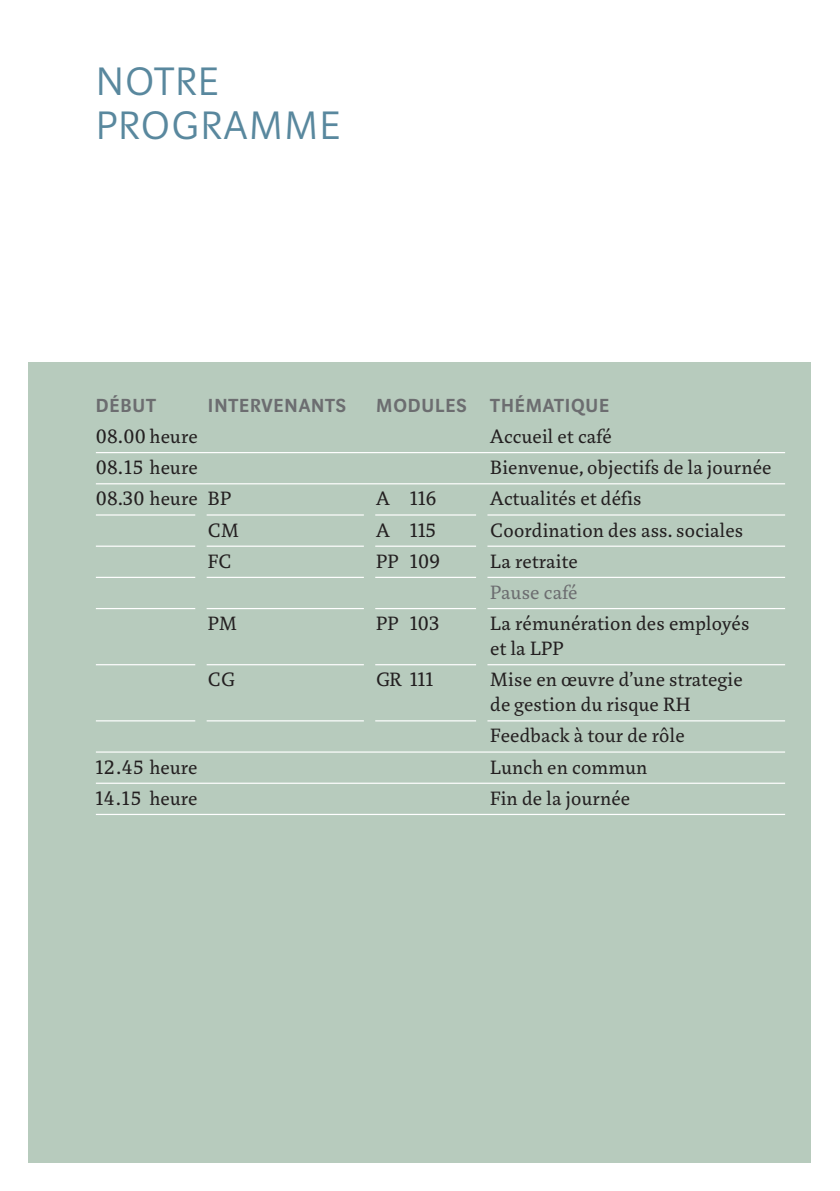
<style>
.page{position:relative;width:840px;height:1191px;background:#fff}
.page>*{position:absolute;margin:0;border:0;box-sizing:border-box;transform-origin:0 0}
.t1{font:300 44px/44px "Marat Sans";letter-spacing:.04em;color:#59889e}
.t2{font:21px/25px "Marat";letter-spacing:.015em;color:#231f20}
.t3{font:600 21px "Marat Sans";letter-spacing:.04em;color:#6c6d70}
.t4{font:21px "Marat";letter-spacing:.015em;color:#6c6d70}
</style>
<div class="page">
<div style="left:29px;top:362px;width:781px;height:800px;background:#b7cbbd"></div>
<hr style="left:96px;top:452px;width:688px;height:1px;background:#fff">
<hr style="left:96px;top:483px;width:688px;height:1px;background:#fff">
<hr style="left:96px;top:514px;width:688px;height:1px;background:#fff">
<hr style="left:96px;top:545px;width:688px;height:2px;background:#fff">
<hr style="left:96px;top:577px;width:688px;height:1px;background:#fff">
<hr style="left:96px;top:608px;width:688px;height:1px;background:#fff">
<hr style="left:96px;top:664px;width:688px;height:1px;background:#fff">
<hr style="left:96px;top:720px;width:688px;height:1px;background:#fff">
<hr style="left:96px;top:751px;width:688px;height:1px;background:#fff">
<hr style="left:96px;top:782px;width:688px;height:2px;background:#fff">
<hr style="left:96px;top:814px;width:688px;height:1px;background:#fff">
<div style="left:195px;top:511px;width:11px;height:225px;background:#b7cbbd"></div>
<div style="left:363px;top:494px;width:12px;height:242px;background:#b7cbbd"></div>
<div style="left:476px;top:494px;width:11px;height:242px;background:#b7cbbd"></div>
<h1 class="t1" style="left:96px;top:60px;width:246px">NOTRE<br>PROGRAMME</h1>
<p class="t3" style="left:96px;top:394px;width:61px">DÉBUT</p>
<p class="t3" style="left:208px;top:394px;width:139px">INTERVENANTS</p>
<p class="t3" style="left:376px;top:394px;width:234px">MODULES THÉMATIQUE</p>
<p class="t2" style="left:96px;top:424px;width:103px">08.00 heure</p>
<p class="t2" style="left:490px;top:424px;width:123px">Accueil et café</p>
<p class="t2" style="left:96px;top:455px;width:103px">08.15 heure</p>
<p class="t2" style="left:490px;top:455px;width:282px">Bienvenue, objectifs de la journée</p>
<p class="t2" style="left:96px;top:486px;width:137px">08.30 heure BP</p>
<p class="t2" style="left:376px;top:486px;width:62px">A 116</p>
<p class="t2" style="left:490px;top:486px;width:152px">Actualités et défis</p>
<p class="t2" style="left:208px;top:517px;width:32px">CM</p>
<p class="t2" style="left:376px;top:517px;width:61px">A 115</p>
<p class="t2" style="left:490px;top:517px;width:254px">Coordination des ass. sociales</p>
<p class="t2" style="left:208px;top:549px;width:25px">FC</p>
<p class="t2" style="left:376px;top:549px;width:65px">PP 109</p>
<p class="t2" style="left:490px;top:549px;width:89px">La retraite</p>
<p class="t4" style="left:490px;top:581px;width:89px">Pause café</p>
<p class="t2" style="left:208px;top:611px;width:30px">PM</p>
<p class="t2" style="left:376px;top:611px;width:64px">PP 103</p>
<p class="t2" style="left:490px;top:611px;width:260px">La rémunération des employés et la LPP</p>
<p class="t2" style="left:208px;top:667px;width:29px">CG</p>
<p class="t2" style="left:376px;top:667px;width:59px">GR 111</p>
<p class="t2" style="left:490px;top:667px;width:254px">Mise en œuvre d’une strategie de gestion du risque RH</p>
<p class="t2" style="left:490px;top:723px;width:196px">Feedback à tour de rôle</p>
<p class="t2" style="left:96px;top:754px;width:103px">12.45 heure</p>
<p class="t2" style="left:490px;top:754px;width:158px">Lunch en commun</p>
<p class="t2" style="left:96px;top:786px;width:103px">14.15 heure</p>
<p class="t2" style="left:490px;top:786px;width:141px">Fin de la journée</p>
</div>
